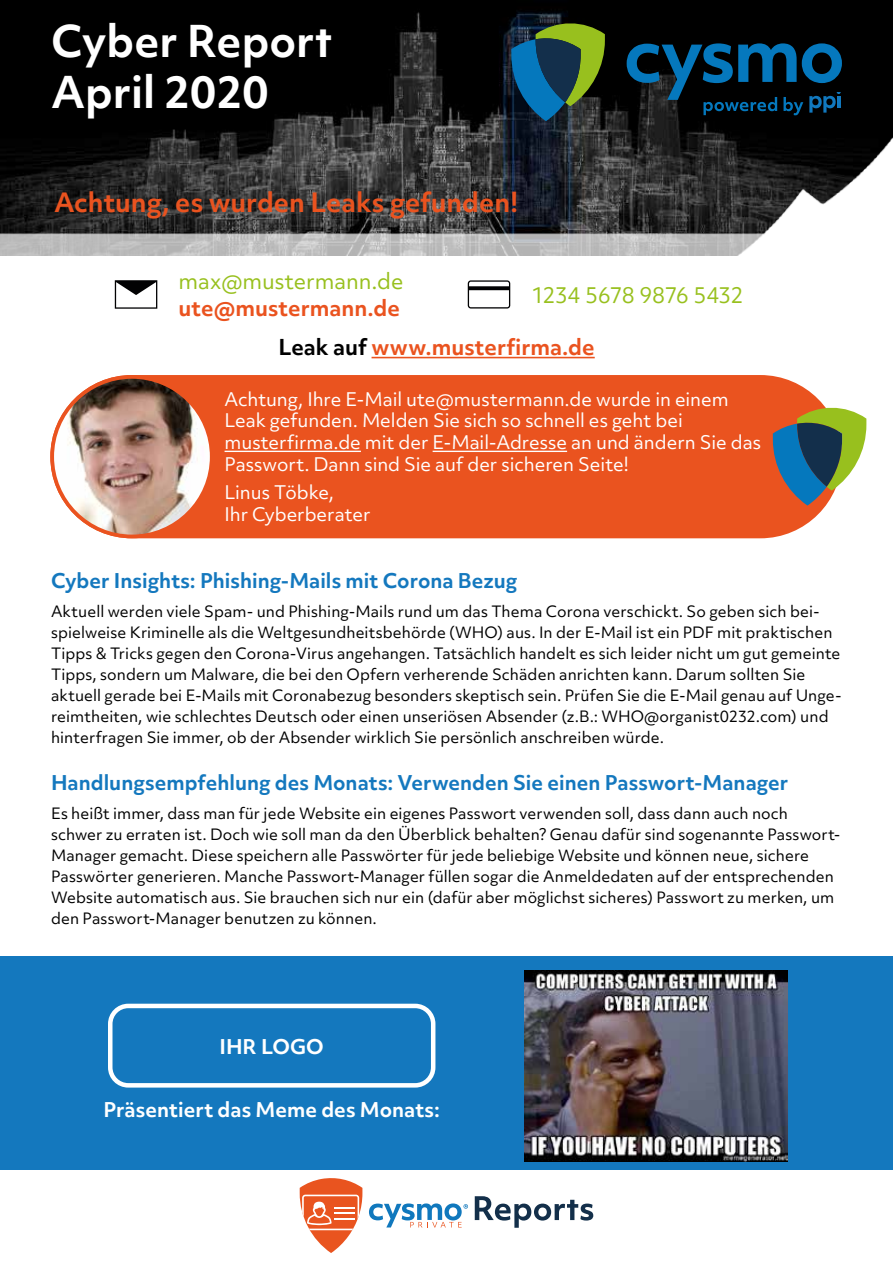
<style>
.page{position:relative;width:893px;height:1263px;background:#fff}
.page>*{position:absolute;margin:0;border:0;box-sizing:border-box;transform-origin:0 0}
.t1{font:700 42px/50.4px "Objektiv Mk 1";color:#fff}
.t2{font:700 25.5px "Objektiv Mk 3";color:#ea531f}
.t3{font:700 21px "Objektiv Mk 3";color:#ea531f}
.t4{font:21px "Objektiv Mk 3";letter-spacing:-.01em;color:#98c01e}
.t5{font:21px "Objektiv Mk 3";letter-spacing:-.035em;color:#98c01e}
.t6{font:700 19.5px "Objektiv Mk 3";color:#1478be}
.t7{font:700 19.5px "Objektiv Mk 3";color:#fff}
.t8{font:18px/21.6px "Objektiv Mk 3";letter-spacing:-.005em;color:#fff}
.t9{font:15px/21px "Objektiv Mk 3";letter-spacing:.005em;color:#000}
.s1{color:#000}
</style>
<div class="page">
<div style="left:0;top:0;width:893px;height:61px;background:#000"></div>
<img style="left:0;top:61px;width:893px;height:195px">
<div style="left:0;top:956px;width:893px;height:213px;background:#1478be"></div>
<svg style="left:511px;top:20px;width:94px;height:101px;background:#2e594d"></svg>
<svg style="left:627px;top:43px;width:215px;height:72px;background:#042c44"></svg>
<div style="left:50px;top:375px;width:792px;height:163px;background:#ea531f;border-radius:82px"></div>
<img style="left:52px;top:377px;width:160px;height:159px;border-radius:80px">
<div style="left:50px;top:375px;width:164px;height:163px;border:4px solid #ea531f;border-radius:50%"></div>
<hr style="left:225px;top:451px;width:136px;height:1px;background:#fff">
<hr style="left:433px;top:451px;width:134px;height:1px;background:#fff">
<svg style="left:773px;top:404px;width:93px;height:102px"></svg>
<hr style="left:372px;top:357px;width:223px;height:1px;background:#ea531f">
<div style="left:108px;top:1004px;width:327px;height:83px;border:4px solid #fff;border-radius:18px"></div>
<img style="left:524px;top:971px;width:264px;height:190px">
<svg style="left:468px;top:280px;width:42px;height:28px"></svg>
<svg style="left:115px;top:280px;width:42px;height:29px"></svg>
<svg style="left:475px;top:1196px;width:118px;height:32px"></svg>
<svg style="left:369px;top:1203px;width:99px;height:24px"></svg>
<svg style="left:300px;top:1178px;width:62px;height:75px"></svg>
<h1 class="t1" style="left:51px;top:16px;width:283px">Cyber Report<br>April 2020</h1>
<h2 class="t2" style="left:54px;top:184px;width:466px">Achtung, es wurden Leaks gefunden!</h2>
<h3 class="t4" style="left:179px;top:267px;width:226px">max@mustermann.de</h3>
<h3 class="t3" style="left:179px;top:294px;width:223px">ute@mustermann.de</h3>
<h3 class="t5" style="left:531px;top:281px;width:213px">1234 5678 9876 5432</h3>
<h3 class="t3" style="left:278px;top:332px;width:318px"><span class="s1">Leak auf</span> www.musterfirma.de</h3>
<p class="t8" style="left:225px;top:388px;width:538px">Achtung, Ihre E-Mail ute@mustermann.de wurde in einem Leak gefunden. Melden Sie sich so schnell es geht bei musterfirma.de mit der E-Mail-Adresse an und ändern Sie das Passwort. Dann sind Sie auf der sicheren Seite!</p>
<p class="t8" style="left:225px;top:482px;width:148px">Linus Töbke,<br>Ihr Cyberberater</p>
<h3 class="t6" style="left:51px;top:567px;width:468px">Cyber Insights: Phishing-Mails mit Corona Bezug</h3>
<p class="t9" style="left:51px;top:601px;width:792px">Aktuell werden viele Spam- und Phishing-Mails rund um das Thema Corona verschickt. So geben sich bei&shy;spielweise Kriminelle als die Weltgesundheitsbehörde (WHO) aus. In der E-Mail ist ein PDF mit praktischen Tipps &amp; Tricks gegen den Corona-Virus angehangen. Tatsächlich handelt es sich leider nicht um gut gemeinte Tipps, sondern um Malware, die bei den Opfern verherende Schäden anrichten kann. Darum sollten Sie aktuell gerade bei E-Mails mit Coronabezug besonders skeptisch sein. Prüfen Sie die E-Mail genau auf Unge&shy;reimtheiten, wie schlechtes Deutsch oder einen unseriösen Absender (z.B.: WHO@organist0232.com) und hinterfragen Sie immer, ob der Absender wirklich Sie persönlich anschreiben würde.</p>
<h3 class="t6" style="left:51px;top:769px;width:739px">Handlungsempfehlung des Monats: Verwenden Sie einen Passwort-Manager</h3>
<p class="t9" style="left:51px;top:803px;width:791px">Es heißt immer, dass man für jede Website ein eigenes Passwort verwenden soll, dass dann auch noch schwer zu erraten ist. Doch wie soll man da den Überblick behalten? Genau dafür sind sogenannte Passwort-Manager gemacht. Diese speichern alle Passwörter für jede beliebige Website und können neue, sichere Passwörter generieren. Manche Passwort-Manager füllen sogar die Anmeldedaten auf der entsprechenden Website automatisch aus. Sie brauchen sich nur ein (dafür aber möglichst sicheres) Passwort zu merken, um den Passwort-Manager benutzen zu können.</p>
<h3 class="t7" style="left:220px;top:1032px;width:106px">IHR LOGO</h3>
<h3 class="t7" style="left:104px;top:1095px;width:338px">Präsentiert das Meme des Monats:</h3>
</div>
